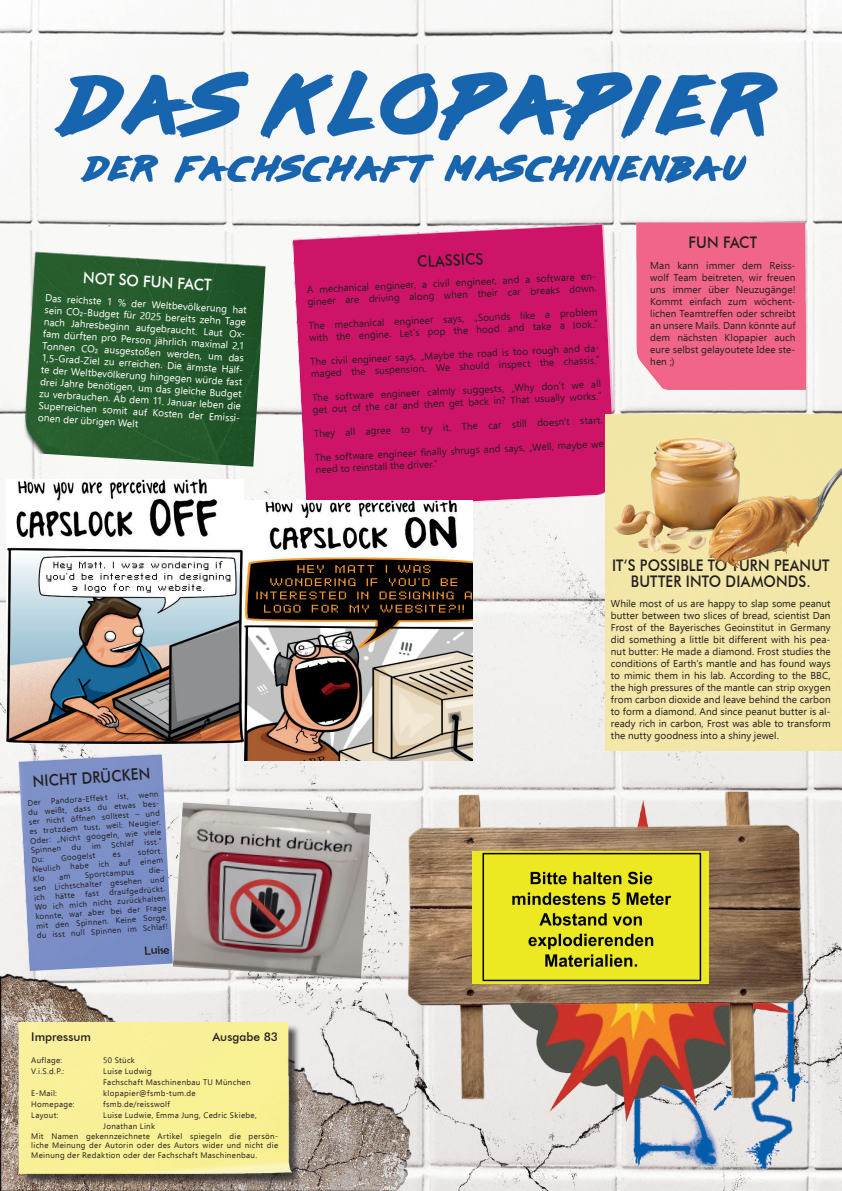
<style>
.page{position:relative;width:842px;height:1191px;background:#fff}
.page>*{position:absolute;margin:0;border:0;box-sizing:border-box;transform-origin:0 0}
.t1{font:500 16px/16px "Futura BT";letter-spacing:.005em;color:#231f20;text-align:center;scale:.9 1}
.t2{font:500 16px "Futura BT";color:#fff;scale:.9 1}
.t3{font:500 12px "Futura BT";color:#231f20}
.t4{font:12px "Berlin Sans FB";color:#231f20}
.t5{font:10px/12px "Ebrima";letter-spacing:.005em;color:#231f20}
.t6{font:10px/12.1px "Ebrima";color:#fff;text-align:justify}
.t7{font:8px/9.5px "Ebrima";letter-spacing:.04em;color:#231f20;text-align:justify}
</style>
<div class="page">
<img style="left:0;top:0;width:842px;height:1191px">
<div style="left:20px;top:1024px;width:283px;height:162px;background:#231f20;opacity:.75"></div>
<div style="left:18px;top:1022px;width:273px;height:152px;background:#f9f096"></div>
<img style="left:451px;top:1109px;width:363px;height:33px">
<img style="left:386px;top:779px;width:439px;height:330px">
<img style="left:473px;top:851px;width:236px;height:132px">
<img style="left:20px;top:247px;width:246px;height:219px">
<img style="left:292px;top:223px;width:326px;height:288px">
<img style="left:244px;top:500px;width:229px;height:260px">
<img style="left:6px;top:479px;width:238px;height:264px">
<div style="left:605px;top:415px;width:237px;height:335px;background:#f2e7a7"></div>
<img style="left:587px;top:375px;width:227px;height:226px">
<img style="left:709px;top:455px;width:133px;height:112px">
<div style="left:637px;top:223px;width:169px;height:166px;background:#f16688"></div>
<img style="left:18px;top:753px;width:155px;height:218px">
<img style="left:173px;top:802px;width:198px;height:176px">
<svg style="left:84px;top:271px;width:31px;height:14px"></svg>
<svg style="left:28px;top:800px;width:13px;height:5px"></svg>
<svg style="left:72px;top:844px;width:9px;height:6px"></svg>
<svg style="left:92px;top:843px;width:9px;height:6px"></svg>
<svg style="left:32px;top:856px;width:12px;height:6px"></svg>
<svg style="left:113px;top:852px;width:7px;height:5px"></svg>
<svg style="left:59px;top:875px;width:11px;height:4px"></svg>
<h1 class="t2" style="left:119px;top:269px;width:97px;rotate:4deg">SO FUN FACT</h1>
<p class="t6" style="left:46px;top:290px;width:204px;rotate:4deg">Das reichste 1 % der Weltbevölkerung hat sein CO₂-Budget für 2025 bereits zehn Tage nach Jahresbeginn aufgebraucht. Laut Ox&shy;fam dürften pro Person jährlich maximal 2,1<br>Tonnen CO₂ ausgestoßen werden, um das 1,5-Grad-Ziel zu erreichen. Die ärmste Hälf&shy;te der Weltbevölkerung hingegen würde fast drei Jahre benötigen, um das gleiche Budget zu verbrauchen. Ab dem 11. Januar leben die Superreichen somit auf Kosten der Emissi&shy;onen der übrigen Welt</p>
<h1 class="t1" style="left:417px;top:254px;width:66px;rotate:-3deg">CL ASS ICS</h1>
<p class="t5" style="left:307px;top:284px;width:292px;rotate:-3deg">A mechanical engineer, a civil engineer, and a software en&shy;gineer are driving along when their car breaks down.</p>
<p class="t5" style="left:308px;top:320px;width:291px;rotate:-3deg">The mechanical engineer says, „Sounds like a problem with the engine. Let’s pop the hood and take a look.“</p>
<p class="t5" style="left:310px;top:356px;width:292px;rotate:-3deg">The civil engineer says, „Maybe the road is too rough and da&shy;maged the suspension. We should inspect the chassis.“</p>
<p class="t5" style="left:312px;top:392px;width:291px;rotate:-3deg">The software engineer calmly suggests, „Why don’t we all get out of the car and then get back in? That usually works.“</p>
<p class="t5" style="left:314px;top:428px;width:291px;rotate:-3deg">They all agree to try it. The car still doesn’t start.</p>
<p class="t5" style="left:315px;top:452px;width:291px;line-height:11.7px;rotate:-3deg">The software engineer fi nally shrugs and says, „Well, maybe we need to reinstall the driver.“</p>
<h1 class="t1" style="left:689px;top:234px;width:67px">FUN FACT</h1>
<p class="t5" style="left:650px;top:259px;width:147px;text-align:justify">Man kann immer dem Reiss&shy;wolf Team beitreten, wir freuen uns immer über Neuzugänge!<br>Kommt einfach zum wöchent&shy;lichen Teamtreffen oder schreibt an unsere Mails. Dann könnte auf dem nächsten Klopapier auch eure selbst gelayoutete Idee ste&shy;hen ;)</p>
<h1 class="t1" style="left:32px;top:773px;width:31px;rotate:-4deg">NICHT</h1>
<h1 class="t1" style="left:81px;top:770px;width:78px;rotate:-4deg">DRÜC KEN</h1>
<p class="t7" style="left:51px;top:796px;width:58px;rotate:-4deg">Pandora-Effekt</p>
<p class="t7" style="left:117px;top:791px;width:12px;rotate:-4deg">ist,</p>
<p class="t7" style="left:27px;top:798px;width:134px;text-indent:111px;rotate:-4deg">wenn du weißt, dass du etwas bes&shy;ser nicht öffnen solltest – und es trotzdem tust, weil: Neugier.<br>Oder: „Nicht googeln, wie viele Spinnen</p>
<p class="t7" style="left:111px;top:839px;width:24px;rotate:-4deg">Schlaf</p>
<p class="t7" style="left:144px;top:837px;width:19px;rotate:-4deg">isst.“</p>
<p class="t7" style="left:31px;top:854px;width:133px;text-indent:107px;rotate:-4deg">sofort.<br>Neulich habe ich auf einem Klo</p>
<p class="t7" style="left:61px;top:852px;width:36px;rotate:-4deg">Googelst</p>
<p class="t7" style="left:32px;top:873px;width:134px;text-indent:116px;rotate:-4deg">die&shy;sen Lichtschalter gesehen und ich</p>
<p class="t7" style="left:84px;top:870px;width:51px;rotate:-4deg">Sportcampus</p>
<p class="t7" style="left:34px;top:892px;width:133px;text-indent:75px;rotate:-4deg">draufgedrückt.<br>Wo ich mich nicht zurückhalten konnte, war aber bei der Frage mit den Spinnen. Keine Sorge, du isst null Spinnen im Schlaf!</p>
<p class="t4" style="left:144px;top:944px;width:26px;rotate:-4deg">Luise</p>
<p class="t7" style="left:55px;top:891px;width:21px;rotate:-4deg">hätte</p>
<p class="t7" style="left:85px;top:889px;width:15px;rotate:-4deg">fast</p>
<p class="t3" style="left:31px;top:1029px;width:61px">IMPRESSUM</p>
<p class="t3" style="left:212px;top:1029px;width:67px">AUSGABE 83</p>
<p class="t7" style="left:31px;top:1055px;width:32px">Auflage:</p>
<p class="t7" style="left:103px;top:1055px;width:33px">50 Stück</p>
<p class="t7" style="left:31px;top:1066px;width:34px">V.i.S.d.P.:</p>
<p class="t7" style="left:103px;top:1065px;width:149px;line-height:11px">Luise Ludwig<br>Fachschaft Maschinenbau TU München</p>
<p class="t7" style="left:31px;top:1088px;width:27px">E-Mail:</p>
<p class="t7" style="left:103px;top:1088px;width:94px">klopapier@fsmb-tum.de</p>
<p class="t7" style="left:31px;top:1099px;width:45px">Homepage:</p>
<p class="t7" style="left:103px;top:1099px;width:68px">fsmb.de/reisswolf</p>
<p class="t7" style="left:31px;top:1110px;width:29px">Layout:</p>
<p class="t7" style="left:103px;top:1109px;width:155px;line-height:11px">Luise Ludwie, Emma Jung, Cedric Skiebe,<br>Jonathan Link</p>
<p class="t7" style="left:31px;top:1130px;width:248px">Mit Namen gekennzeichnete Artikel spiegeln die persön&shy;liche Meinung der Autorin oder des Autors wider und nicht die Meinung der Redaktion oder der Fachschaft Maschinenbau.</p>
<h1 class="t1" style="left:612px;top:557px;width:243px">IT‘S POSSIB LE TO TURN PEANUT<br>BUTTER I NTO DIAMONDS.</h1>
<p class="t5" style="left:611px;top:597px;width:221px;text-align:justify">While most of us are happy to slap some peanut butter between two slices of bread, scientist Dan Frost of the Bayerisches Geoinstitut in Germany did something a little bit different with his pea&shy;nut butter: He made a diamond. Frost studies the conditions of Earth‘s mantle and has found ways to mimic them in his lab. According to the BBC, the high pressures of the mantle can strip oxygen from carbon dioxide and leave behind the carbon to form a diamond. And since peanut butter is al&shy;ready rich in carbon, Frost was able to transform the nutty goodness into a shiny jewel.</p>
</div>
